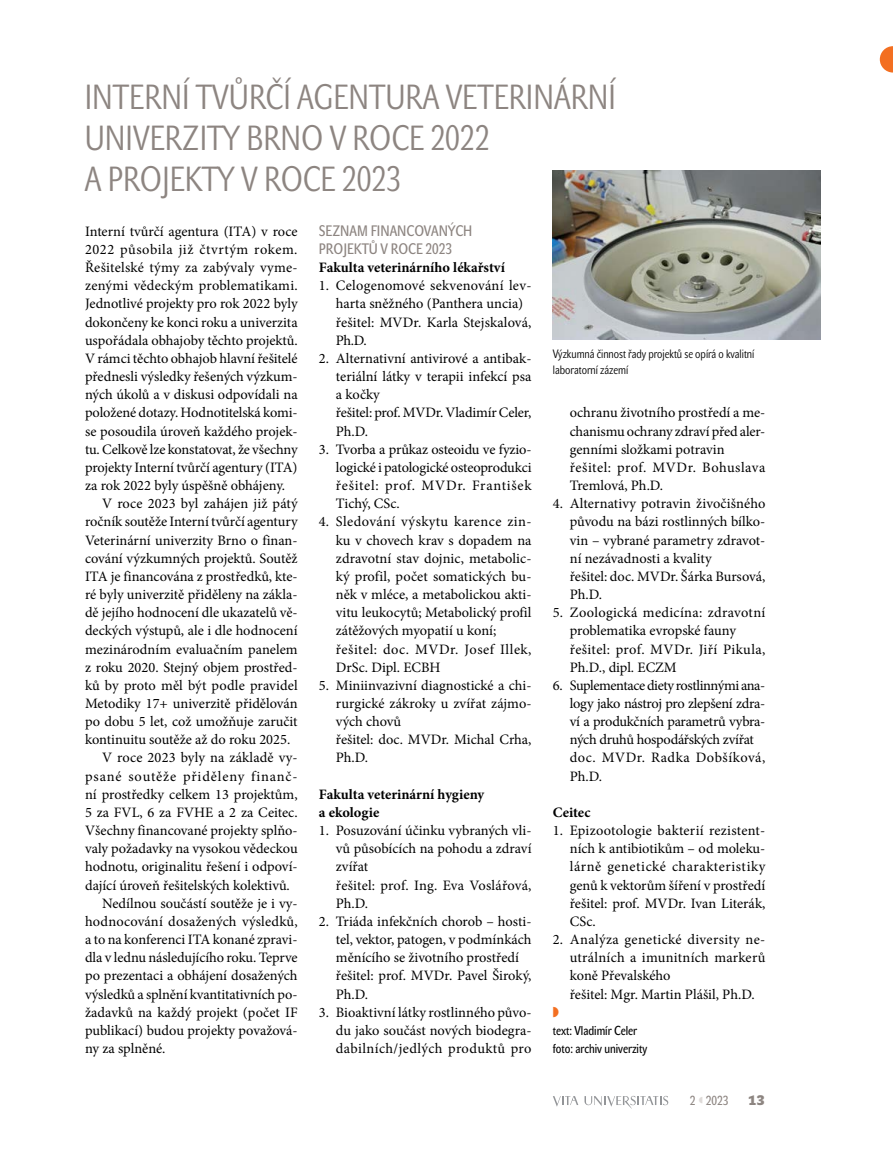
<style>
.page{position:relative;width:893px;height:1149px;background:#fff}
.page>*{position:absolute;margin:0;border:0;box-sizing:border-box;transform-origin:0 0}
.nad2{font:34.5px/40.5px "John Sans Cond Lite Pro";color:#8d8581}
.nad3{font:15px/18.1px "John Sans Cond Text Pro";color:#8d8581}
.Normální{font:14.4px/18.1px "Minion Pro";color:#000;text-align:justify}
.Normální_bez_kopie{font:14.4px/18.1px "Minion Pro";letter-spacing:-.005em;color:#000;text-align:justify}
.Normální-2{font:14.4px/18.1px "Minion Pro";letter-spacing:.035em;color:#000}
.Normální_bez_kopie-2{font:700 14.4px/18.1px "Minion Pro";color:#000}
.Normální-3{font:14.4px/18.1px "Minion Pro";letter-spacing:.025em;color:#000}
.Normální-4{font:14.4px/18.1px "Minion Pro";letter-spacing:.04em;color:#000}
.t1{font:700 13.5px "John Sans Heavy Pro";color:#8d8581}
.t2{font:12.9px "John Sans Cond Text Pro";color:#8d8581}
.foto{font:12.75px "John Sans Cond Text Pro";color:#000}
.jmeno{font:12.75px "John Sans Cond Text Pro";color:#000}
.popisek{font:12px/15.8px "John Sans Cond Lite Pro";color:#000}
</style>
<div class="page">
<svg style="left:553px;top:1096px;width:25px;height:10px"></svg>
<svg style="left:584px;top:1095px;width:84px;height:13px"></svg>
<svg style="left:880px;top:46px;width:13px;height:26px"></svg>
<img style="left:553px;top:170px;width:268px;height:169px">
<p class="nad2" style="left:85px;top:77px;width:533px">INTERNÍ TVŮRČÍ AGENTURA VETERINÁRNÍ<br>UNIVERZITY BRNO V ROCE 2022<br>A PROJEKTY V ROCE 2023</p>
<p class="Normální_bez_kopie" style="left:85px;top:222px;width:214px">Interní tvůrčí agentura (ITA) v roce 2022 působila již čtvrtým rokem.<br>Řešitelské týmy za zabývaly vyme&shy;zenými vědeckým problematikami.<br>Jednotlivé projekty pro rok 2022 byly dokončeny ke konci roku a univerzita uspořádala obhajoby těchto projektů.<br>V rámci těchto obhajob hlavní řešitelé přednesli výsledky řešených výzkum&shy;ných úkolů a v diskusi odpovídali na položené dotazy. Hodnotitelská komi&shy;se posoudila úroveň každého projek&shy;tu. Celkově lze konstatovat, že všechny projekty Interní tvůrčí agentury (ITA) za rok 2022 byly úspěšně obhájeny.</p>
<p class="Normální" style="left:85px;top:494px;width:214px;text-indent:17px">V roce 2023 byl zahájen již pátý ročník soutěže Interní tvůrčí agentury Veterinární univerzity Brno o finan&shy;cování výzkumných projektů. Soutěž ITA je financována z prostředků, kte&shy;ré byly univerzitě přiděleny na zákla&shy;dě jejího hodnocení dle ukazatelů vě&shy;deckých výstupů, ale i dle hodnocení mezinárodním evaluačním panelem z roku 2020. Stejný objem prostřed&shy;ků by proto měl být podle pravidel Metodiky 17+ univerzitě přidělován po dobu 5 let, což umožňuje zaručit kontinuitu soutěže až do roku 2025.</p>
<p class="Normální" style="left:85px;top:748px;width:214px;text-indent:17px">V roce 2023 byly na základě vy&shy;psané soutěže přiděleny finanč&shy;ní prostředky celkem 13 projektům, 5 za FVL, 6 za FVHE a 2 za Ceitec.<br>Všechny financované projekty splňo&shy;valy požadavky na vysokou vědeckou hodnotu, originalitu řešení i odpoví&shy;dající úroveň řešitelských kolektivů.</p>
<p class="Normální" style="left:85px;top:893px;width:214px;text-indent:17px">Nedílnou součástí soutěže je i vy&shy;hodnocování dosažených výsledků, a to na konferenci ITA konané zpravi&shy;dla v lednu následujícího roku. Teprve po prezentaci a obhájení dosažených výsledků a splnění kvantitativních po&shy;žadavků na každý projekt (počet IF publikací) budou projekty považová&shy;ny za splněné.</p>
<p class="nad3" style="left:319px;top:221px;width:155px">SEZNAM FINANCOVANÝCH<br>PROJEKTŮ V ROCE 2023</p>
<p class="Normální_bez_kopie-2" style="left:319px;top:258px;width:188px">Fakulta veterinárního lékařství</p>
<p class="Normální" style="left:336px;top:276px;width:197px;text-indent:-17px">1. Celogenomové sekvenování lev&shy;harta sněžného (Panthera uncia)</p>
<p class="Normální" style="left:336px;top:313px;width:197px">řešitel: MVDr. Karla Stejskalová,<br>Ph.D.</p>
<p class="Normální" style="left:336px;top:349px;width:197px;text-indent:-17px">2. Alternativní antivirové a antibak&shy;teriální látky v terapii infekcí psa a kočky</p>
<p class="Normální" style="left:336px;top:403px;width:197px">řešitel: prof. MVDr. Vladimír Celer,<br>Ph.D.</p>
<p class="Normální" style="left:319px;top:440px;width:214px;text-align:right">3. Tvorba a průkaz osteoidu ve fyzio&shy;logické i patologické osteoprodukci</p>
<p class="Normální-4" style="left:336px;top:476px;width:197px">řešitel: prof. MVDr. František<br>Tichý, CSc.</p>
<p class="Normální" style="left:336px;top:512px;width:197px;text-indent:-17px">4. Sledování výskytu karence zin&shy;ku v chovech krav s dopadem na zdravotní stav dojnic, metabolic&shy;ký profil, počet somatických bu&shy;něk v mléce, a metabolickou akti&shy;vitu leukocytů; Metabolický profil zátěžových myopatií u koní;</p>
<p class="Normální-2" style="left:336px;top:639px;width:197px">řešitel: doc. MVDr. Josef Illek,<br>DrSc. Dipl. ECBH</p>
<p class="Normální" style="left:336px;top:676px;width:197px;text-indent:-17px">5. Miniinvazivní diagnostické a chi&shy;rurgické zákroky u zvířat zájmo&shy;vých chovů</p>
<p class="Normální" style="left:336px;top:730px;width:197px">řešitel: doc. MVDr. Michal Crha,<br>Ph.D.</p>
<p class="Normální_bez_kopie-2" style="left:319px;top:784px;width:167px">Fakulta veterinární hygieny a ekologie</p>
<p class="Normální" style="left:336px;top:821px;width:197px;text-indent:-17px">1. Posuzování účinku vybraných vli&shy;vů působících na pohodu a zdraví zvířat</p>
<p class="Normální" style="left:336px;top:875px;width:197px">řešitel: prof. Ing. Eva Voslářová,<br>Ph.D.</p>
<p class="Normální" style="left:336px;top:912px;width:197px;text-indent:-17px">2. Triáda infekčních chorob – hosti&shy;tel, vektor, patogen, v podmínkách měnícího se životního prostředí</p>
<p class="Normální" style="left:336px;top:966px;width:197px">řešitel: prof. MVDr. Pavel Široký,<br>Ph.D.</p>
<p class="Normální" style="left:336px;top:1002px;width:197px;text-indent:-17px">3. Bioaktivní látky rostlinného půvo&shy;du jako součást nových biodegra&shy;dabilních/jedlých produktů pro</p>
<p class="popisek" style="left:553px;top:346px;width:203px">Výzkumná činnost řady projektů se opírá o kvalitní laboratorní zázemí</p>
<p class="Normální" style="left:570px;top:403px;width:197px">ochranu životního prostředí a me&shy;chanismu ochrany zdraví před aler&shy;genními složkami potravin</p>
<p class="Normální-3" style="left:570px;top:458px;width:197px">řešitel: prof. MVDr. Bohuslava<br>Tremlová, Ph.D.</p>
<p class="Normální" style="left:570px;top:494px;width:197px;text-indent:-17px">4. Alternativy potravin živočišného původu na bázi rostlinných bílko&shy;vin – vybrané parametry zdravot&shy;ní nezávadnosti a kvality</p>
<p class="Normální" style="left:570px;top:567px;width:197px">řešitel: doc. MVDr. Šárka Bursová,<br>Ph.D.</p>
<p class="Normální" style="left:570px;top:603px;width:197px;text-indent:-17px">5. Zoologická medicína: zdravotní problematika evropské fauny</p>
<p class="Normální" style="left:570px;top:639px;width:197px">řešitel: prof. MVDr. Jiří Pikula,<br>Ph.D., dipl. ECZM</p>
<p class="Normální" style="left:570px;top:676px;width:197px;text-indent:-17px">6. Suplementace diety rostlinnými ana&shy;logy jako nástroj pro zlepšení zdra&shy;ví a produkčních parametrů vybra&shy;ných druhů hospodářských zvířat</p>
<p class="Normální-2" style="left:570px;top:748px;width:197px">doc. MVDr. Radka Dobšíková,<br>Ph.D.</p>
<p class="Normální_bez_kopie-2" style="left:553px;top:802px;width:39px">Ceitec</p>
<p class="Normální" style="left:570px;top:821px;width:197px;text-indent:-17px">1. Epizootologie bakterií rezistent&shy;ních k antibiotikům – od moleku&shy;lárně genetické charakteristiky genů k vektorům šíření v prostředí</p>
<p class="Normální" style="left:570px;top:893px;width:197px">řešitel: prof. MVDr. Ivan Literák,<br>CSc.</p>
<p class="Normální" style="left:570px;top:930px;width:197px;text-indent:-17px">2. Analýza genetické diversity ne&shy;utrálních a imunitních markerů koně Převalského</p>
<p class="Normální" style="left:570px;top:984px;width:186px">řešitel: Mgr. Martin Plášil, Ph.D.</p>
<p class="jmeno" style="left:553px;top:1022px;width:86px">text: Vladimír Celer</p>
<p class="foto" style="left:553px;top:1041px;width:96px">foto: archiv univerzity</p>
<p class="t2" style="left:690px;top:1092px;width:7px">2</p>
<p class="t1" style="left:748px;top:1092px;width:18px">13</p>
<p class="t2" style="left:706px;top:1092px;width:24px">2023</p>
</div>
